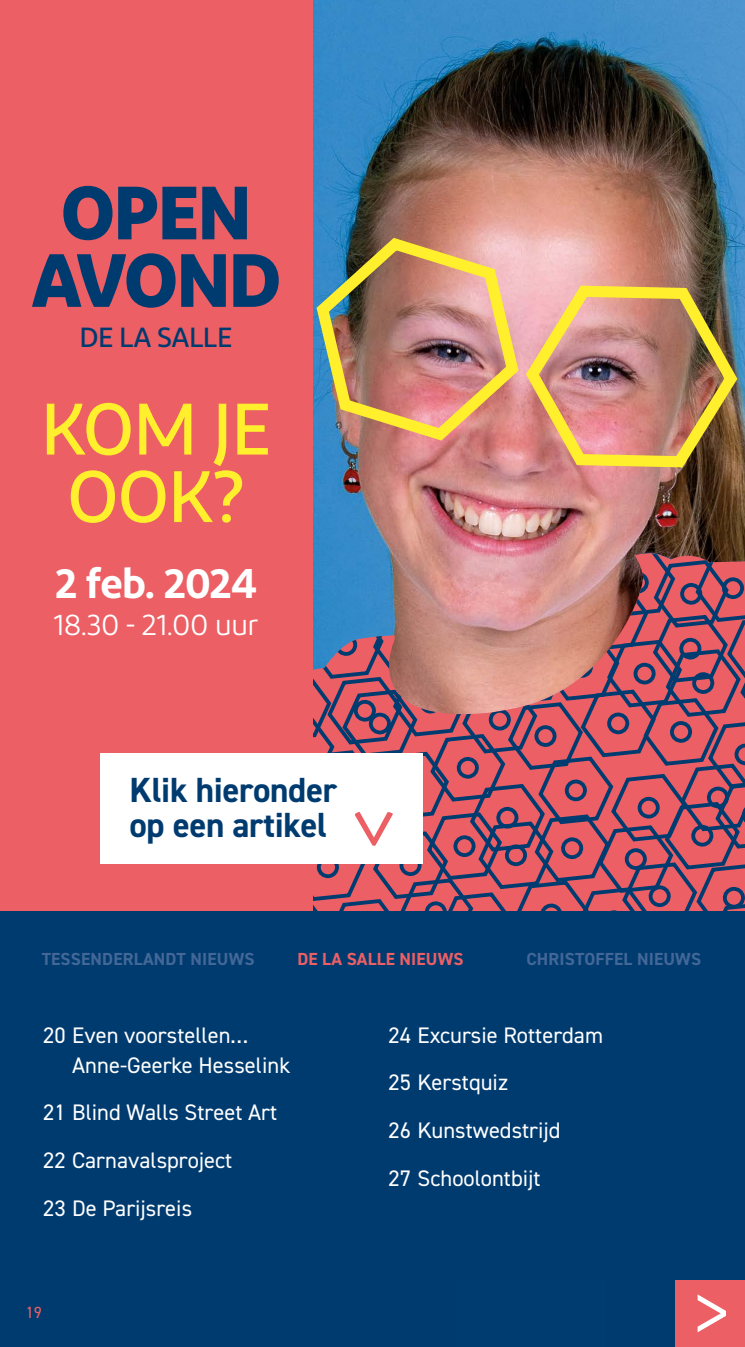
<style>
.page{position:relative;width:745px;height:1347px;background:#fff}
.page>*{position:absolute;margin:0;border:0;box-sizing:border-box;transform-origin:0 0}
.t1{font:700 75.12px/67.5px "Diodrum";letter-spacing:-.02em;color:#003b70;text-align:center}
.t2{font:500 72.62px/67.5px "Diodrum";letter-spacing:-.02em;color:#ffef2c;text-align:center}
.t3{font:600 42.5px "Diodrum";letter-spacing:-.035em;color:#fff}
.t4{font:700 35px/35px "DIN2014";letter-spacing:-.01em;color:#003b70}
.t5{font:30px "Diodrum";letter-spacing:-.025em;color:#fff}
.t6{font:500 27.62px "Diodrum";letter-spacing:-.02em;color:#003b70}
.t7{font:22.5px/47.8px "DIN2014";color:#fff}
.t8{font:700 17.5px "DIN2014";letter-spacing:.01em;color:#436796}
.t9{font:700 17.5px "DIN2014";letter-spacing:.01em;color:#ec5f65}
.t10{font:16.25px "DIN2014";color:#ec5f65}
</style>
<div class="page">
<div style="left:0;top:911px;width:744px;height:435px;background:#003b70"></div>
<div style="left:674px;top:1279px;width:70px;height:67px;background:#ec5f65"></div>
<svg style="left:697px;top:1294px;width:28px;height:38px"></svg>
<img style="left:312px;top:0;width:432px;height:540px">
<svg style="left:312px;top:540px;width:432px;height:9px"></svg>
<img style="left:519px;top:280px;width:225px;height:193px">
<img style="left:312px;top:231px;width:216px;height:216px">
<div style="left:0;top:0;width:312px;height:911px;background:#ec5f65"></div>
<div style="left:100px;top:753px;width:322px;height:110px;background:#fff"></div>
<svg style="left:312px;top:549px;width:432px;height:362px"></svg>
<h1 class="t1" style="left:31px;top:177px;width:251px">OPEN<br>AVOND</h1>
<p class="t6" style="left:79px;top:320px;width:155px">DE LA SALLE</p>
<h2 class="t2" style="left:41px;top:394px;width:232px">KOM JE<br>OOK?</h2>
<h3 class="t3" style="left:55px;top:556px;width:203px">2 feb. 2024</h3>
<h3 class="t5" style="left:54px;top:606px;width:206px">18.30 - 21.00 uur</h3>
<h3 class="t4" style="left:129px;top:772px;width:209px">Klik hieronder op een artikel</h3>
<p class="t8" style="left:42px;top:947px;width:214px">TESSENDERLANDT NIEUWS</p>
<p class="t9" style="left:297px;top:947px;width:168px">DE LA SALLE NIEUWS</p>
<p class="t8" style="left:526px;top:947px;width:176px">CHRISTOFFEL NIEUWS</p>
<p class="t7" style="left:72px;top:1019px;width:219px;line-height:30px;text-indent:-29px">20 Even voorstellen…<br>Anne-Geerke Hesselink</p>
<p class="t7" style="left:43px;top:1088px;width:235px">21 Blind Walls Street Art<br>22 Carnavalsproject<br>23 De Parijsreis</p>
<p class="t10" style="left:26px;top:1302px;width:18px">19</p>
<p class="t7" style="left:388px;top:1010px;width:216px">24 Excursie Rotterdam<br>25 Kerstquiz<br>26 Kunstwedstrijd<br>27 Schoolontbijt</p>
</div>
